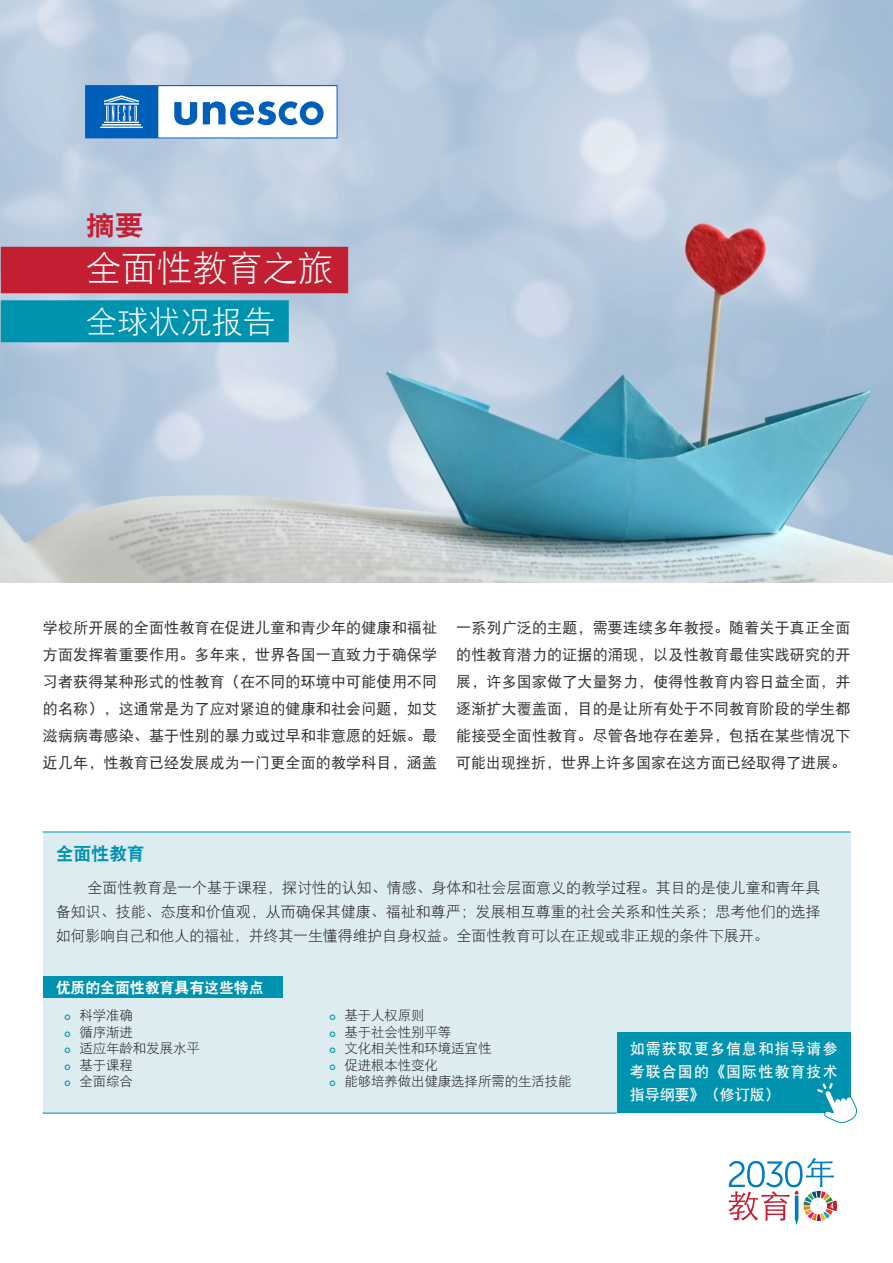
<style>
.page{position:relative;width:893px;height:1263px;background:#fff}
.page>*{position:absolute;margin:0;border:0;box-sizing:border-box;transform-origin:0 0}
.t1{font:36px "DFP Hei W3";letter-spacing:-.02em;color:#fff}
.t2{font:31.5px "DFP Hei W3";color:#fff}
.t3{font:27px "DFP Hei W9";color:#c21f32;scale:1.07 1}
.t4{font:18px "DFP Hei W9";letter-spacing:-.01em;color:#0093b0}
.Intro_SEMI_BOLD{font:15px/27px "DFP Hei W5";letter-spacing:.01em;color:#312f30;text-align:justify}
.t5{font:15px/24px "DFP Hei W3";letter-spacing:-.01em;color:#231f20;text-align:justify}
.t6{font:15px/23px "DFP Hei W7";letter-spacing:.07em;color:#fff;text-align:justify}
.t7{font:15px "DFP Hei W9";letter-spacing:-.01em;color:#fff}
.t8{font:13.5px "DFP Hei W3";letter-spacing:-.01em;color:#231f20}
.s1{font-family:"DFP Hei W5";font-size:12.75px;color:#0093b0}
</style>
<div class="page">
<img style="left:0;top:0;width:893px;height:583px">
<div style="left:1px;top:247px;width:347px;height:46px;background:#c21f32"></div>
<div style="left:1px;top:300px;width:288px;height:42px;background:#0093b0"></div>
<div style="left:43px;top:832px;width:807px;height:281px;background:#dcecf1"></div>
<div style="left:617px;top:1032px;width:233px;height:81px;background:#0093b0"></div>
<svg style="left:817px;top:1083px;width:40px;height:41px"></svg>
<div style="left:43px;top:977px;width:239px;height:21px;background:#0093b0"></div>
<hr style="left:43px;top:831px;width:807px;height:1px;background:#0093b0">
<hr style="left:43px;top:1113px;width:574px;height:1px;background:#0093b0">
<svg style="left:85px;top:85px;width:253px;height:54px"></svg>
<svg style="left:728px;top:1157px;width:109px;height:68px"></svg>
<p class="t3" style="left:86px;top:211px;width:56px">摘要</p>
<p class="t1" style="left:86px;top:250px;width:249px">全面性教育之旅</p>
<p class="t2" style="left:86px;top:306px;width:190px">全球状况报告</p>
<p class="Intro_SEMI_BOLD" style="left:43px;top:614px;width:396px">学校所开展的全面性教育在促进儿童和青少年的健康和福祉方面发挥着重要作用。多年来，世界各国一直致力于确保学习者获得某种形式的性教育（在不同的环境中可能使用不同的名称），这通常是为了应对紧迫的健康和社会问题，如艾滋病病毒感染、基于性别的暴力或过早和非意愿的妊娠。最近几年，性教育已经发展成为一门更全面的教学科目，涵盖</p>
<p class="Intro_SEMI_BOLD" style="left:456px;top:614px;width:396px">一系列广泛的主题，需要连续多年教授。随着关于真正全面的性教育潜力的证据的涌现，以及性教育最佳实践研究的开展，许多国家做了大量努力，使得性教育内容日益全面，并逐渐扩大覆盖面，目的是让所有处于不同教育阶段的学生都能接受全面性教育。尽管各地存在差异，包括在某些情况下可能出现挫折，世界上许多国家在这方面已经取得了进展。</p>
<p class="t4" style="left:56px;top:845px;width:91px">全面性教育</p>
<p class="t5" style="left:56px;top:875px;width:766px;text-indent:32px">全面性教育是一个基于课程，探讨性的认知、情感、身体和社会层面意义的教学过程。其目的是使儿童和青年具备知识、技能、态度和价值观，从而确保其健康、福祉和尊严；发展相互尊重的社会关系和性关系；思考他们的选择如何影响自己和他人的福祉，并终其一生懂得维护自身权益。全面性教育可以在正规或非正规的条件下展开。</p>
<p class="t7" style="left:56px;top:980px;width:210px">优质的全面性教育具有这些特点</p>
<p class="t8" style="left:65px;top:1009px;width:70px"><span class="s1">o</span> 科学准确</p>
<p class="t8" style="left:65px;top:1025px;width:70px"><span class="s1">o</span> 循序渐进</p>
<p class="t8" style="left:65px;top:1042px;width:137px"><span class="s1">o</span> 适应年龄和发展水平</p>
<p class="t8" style="left:65px;top:1058px;width:70px"><span class="s1">o</span> 基于课程</p>
<p class="t8" style="left:65px;top:1075px;width:70px"><span class="s1">o</span> 全面综合</p>
<p class="t8" style="left:329px;top:1009px;width:97px"><span class="s1">o</span> 基于人权原则</p>
<p class="t8" style="left:329px;top:1025px;width:123px"><span class="s1">o</span> 基于社会性别平等</p>
<p class="t8" style="left:329px;top:1042px;width:164px"><span class="s1">o</span> 文化相关性和环境适宜性</p>
<p class="t8" style="left:329px;top:1058px;width:110px"><span class="s1">o</span> 促进根本性变化</p>
<p class="t8" style="left:329px;top:1075px;width:244px"><span class="s1">o</span> 能够培养做出健康选择所需的生活技能</p>
<p class="t6" style="left:630px;top:1037px;width:209px">如需获取更多信息和指导请参考联合国的《国际性教育技术指导纲要》（修订版）</p>
</div>
